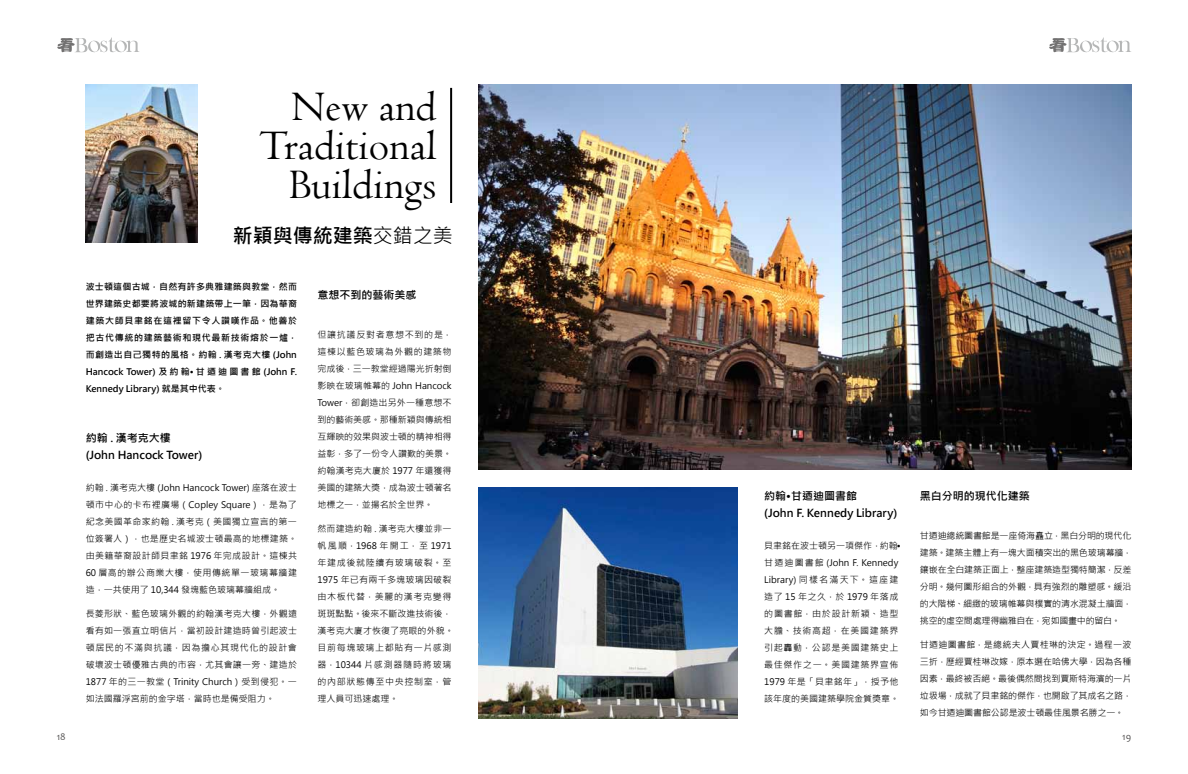
<style>
.page{position:relative;width:1188px;height:774px;background:#fff}
.page>*{position:absolute;margin:0;border:0;box-sizing:border-box;transform-origin:0 0}
.t1{font:43.7px/39px "Centaur";color:#000;text-align:right}
.t2{font:700 20px "Microsoft Jheng Hei";color:#000}
.t3{font:700 11px/17px "Microsoft Jheng Hei";color:#000}
.t4{font:10px "Candara";color:#595757}
.t5{font:9px/17px "Microsoft Jheng Hei";color:#000;text-align:justify}
.t6{font:700 9px/17px "Microsoft Jheng Hei";color:#000;text-align:justify}
.t7{font:9px/17px "Microsoft Jheng Hei";letter-spacing:.03em;color:#000}
.t8{font:9px/17px "Microsoft Jheng Hei";letter-spacing:.06em;color:#000}
.s1{font-weight:400}
</style>
<div class="page">
<svg style="left:57px;top:37px;width:82px;height:15px"></svg>
<svg style="left:1049px;top:37px;width:82px;height:15px"></svg>
<img style="left:479px;top:85px;width:652px;height:384px">
<img style="left:86px;top:85px;width:112px;height:158px">
<img style="left:479px;top:487px;width:259px;height:231px">
<hr style="left:450px;top:88px;width:2px;height:115px;background:#000">
<h1 class="t1" style="left:259px;top:87px;width:179px">New and<br>Traditional<br>Buildings</h1>
<h2 class="t2" style="left:233px;top:223px;width:221px">新穎與傳統建築<span class="s1">交錯之美</span></h2>
<p class="t6" style="left:86px;top:278px;width:213px">波士頓這個古城，自然有許多典雅建築與教堂，然而世界建築史都要將波城的新建築帶上一筆，因為華裔建築大師貝聿銘在這裡留下令人讚嘆作品。他善於把古代傳統的建築藝術和現代最新技術熔於一爐，而創造出自己獨特的風格。約翰 . 漢考克大樓 (John Hancock Tower) 及約翰• 甘迺迪圖書館 (John F.<br>Kennedy Library) 就是其中代表。</p>
<p class="t3" style="left:86px;top:429px;width:118px">約翰 . 漢考克大樓(John Hancock Tower)</p>
<p class="t5" style="left:86px;top:479px;width:213px">約翰 . 漢考克大樓 (John Hancock Tower) 座落在波士頓市中心的卡布裡廣場（Copley Square），是為了紀念美國革命家約翰 . 漢考克（美國獨立宣言的第一位簽署人），也是歷史名城波士頓最高的地標建築。由美籍華裔設計師貝聿銘 1976 年完成設計。這棟共60 層高的辦公商業大樓，使用傳統單一玻璃幕牆建造，一共使用了 10,344 發塊藍色玻璃幕牆組成。</p>
<p class="t5" style="left:86px;top:606px;width:213px">長菱形狀、藍色玻璃外觀的約翰漢考克大樓，外觀遠看有如一張直立明信片，當初設計建造時曾引起波士頓居民的不滿與抗議，因為擔心其現代化的設計會破壞波士頓優雅古典的市容，尤其會讓一旁、建造於1877 年的三一教堂（Trinity Church）受到侵犯。一如法國羅浮宮前的金字塔，當時也是備受阻力。</p>
<p class="t3" style="left:318px;top:286px;width:100px">意想不到的藝術美感</p>
<p class="t5" style="left:317px;top:326px;width:136px">但讓抗議反對者意想不到的是，這棟以藍色玻璃為外觀的建築物完成後，三一教堂經過陽光折射倒影映在玻璃帷幕的 John Hancock Tower，卻創造出另外一種意想不到的藝術美感。那種新穎與傳統相互輝映的效果與波士頓的精神相得益彰，多了一份令人讚歎的美景。約翰漢考克大廈於 1977 年還獲得美國的建築大獎，成為波士頓著名地標之一，並揚名於全世界。</p>
<p class="t7" style="left:318px;top:521px;width:138px">然而建造約翰 . 漢考克大樓並非一帆風順，1968 年開工，至 1971年建成後就陸續有玻璃破裂。至<br>1975 年已有兩千多塊玻璃因破裂由木板代替，美麗的漢考克變得斑斑點點。後來不斷改進技術後，漢考克大廈才恢復了亮眼的外貌。目前每塊玻璃上都貼有一片感測器，10344 片感測器隨時將玻璃的內部狀態傳至中央控制室，管理人員可迅速處理。</p>
<p class="t3" style="left:764px;top:487px;width:134px">約翰•甘迺迪圖書館<br>(John F. Kennedy Library)</p>
<p class="t8" style="left:764px;top:537px;width:138px">貝聿銘在波士頓另一項傑作，約翰•甘迺迪圖書館 (John F. Kennedy<br>Library) 同樣名滿天下。這座建造了 15 年之久，於 1979 年落成的圖書館，由於設計新穎、造型大膽、技術高超，在美國建築界引起轟動，公認是美國建築史上最佳傑作之一。美國建築界宣佈<br>1979 年是「貝聿銘年」，授予他該年度的美國建築學院金質獎章。</p>
<p class="t3" style="left:920px;top:487px;width:111px">黑白分明的現代化建築</p>
<p class="t5" style="left:920px;top:527px;width:214px">甘迺迪總統圖書館是一座倚海矗立，黑白分明的現代化建築。建築主體上有一塊大面積突出的黑色玻璃幕牆，鑲嵌在全白建築正面上，整座建築造型獨特簡潔，反差分明。幾何圖形組合的外觀，具有強烈的雕塑感。緩沿的大階梯、細緻的玻璃帷幕與樸實的清水混凝土牆面，挑空的虛空間處理得幽雅自在，宛如國畫中的留白。</p>
<p class="t5" style="left:920px;top:637px;width:213px">甘迺迪圖書館，是總統夫人賈桂琳的決定。過程一波三折，歷經賈桂琳改嫁，原本選在哈佛大學，因為各種因素，最終被否絕。最後偶然間找到賈斯特海濱的一片垃圾場，成就了貝聿銘的傑作，也開啟了其成名之路，如今甘迺迪圖書館公認是波士頓最佳風景名勝之一。</p>
<p class="t4" style="left:57px;top:730px;width:10px">18</p>
<p class="t4" style="left:1122px;top:730px;width:10px">19</p>
</div>
